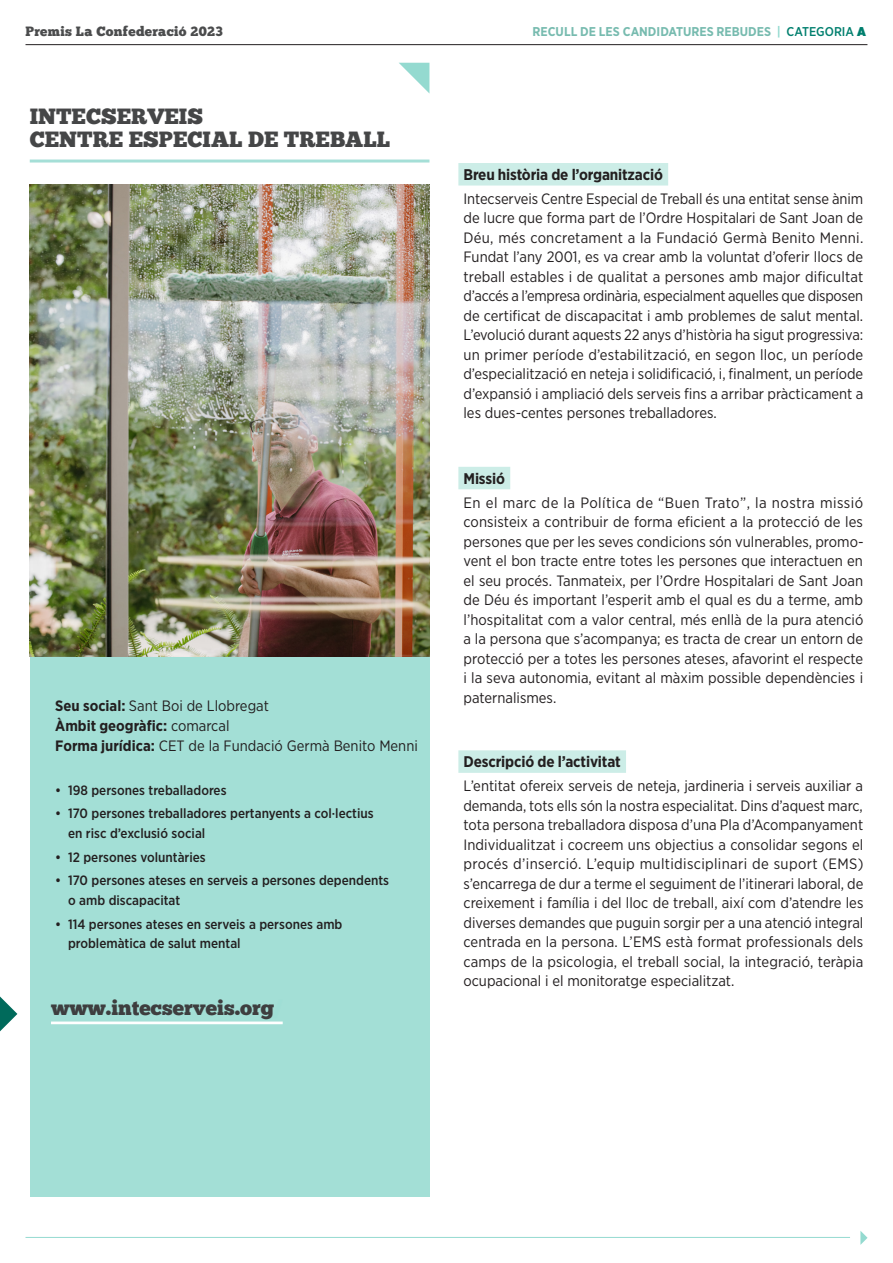
<style>
.page{position:relative;width:893px;height:1263px;background:#fff}
.page>*{position:absolute;margin:0;border:0;box-sizing:border-box;transform-origin:0 0}
._07_Entitat{font:22.05px/22.5px "Chunk Five";color:#454647}
._03_WEB{font:21px "Chunk Five";color:#3e3e3f}
._01_TITOLET_verd{font:700 15.45px "Gotham Narrow";letter-spacing:-.01em;color:#231f20}
.SEU_SOCIAL{font:15px/19.5px "Gotham Narrow";color:#231f20;text-align:justify}
.SEU_SOCIAL-2{font:700 15px "Gotham Narrow";color:#231f20}
.t1{font:500 13.5px/19.5px "Gotham Narrow";color:#231f20}
.t2{font:13.5px "Chunk Five";letter-spacing:.02em;color:#4b4c4d}
.t3{font:700 12.75px "Gotham Narrow";color:#77bbaf}
.s1{color:#94dad0}
.s2{font-weight:500;color:#007f6e}
.s3{font-weight:900;color:#007f6e}
.s4{font-weight:700}
.s5{font-weight:400}
.s6{color:#9fded5}
</style>
<div class="page">
<hr style="left:26px;top:1237px;width:824px;height:1px;background:#94dad0">
<div style="left:30px;top:636px;width:399px;height:561px;background:#a3dfd6"></div>
<svg style="left:399px;top:63px;width:30px;height:30px"></svg>
<hr style="left:26px;top:44px;width:841px;height:1px;background:#231f20">
<svg style="left:860px;top:1231px;width:7px;height:14px"></svg>
<hr style="left:30px;top:160px;width:399px;height:3px;background:#a5dfd7">
<hr style="left:51px;top:1021px;width:232px;height:3px;background:#fff">
<div style="left:458px;top:163px;width:210px;height:23px;background:#ccede7"></div>
<div style="left:458px;top:467px;width:52px;height:22px;background:#ccede7"></div>
<div style="left:458px;top:750px;width:168px;height:23px;background:#ccede7"></div>
<img style="left:30px;top:184px;width:399px;height:472px">
<svg style="left:0;top:996px;width:17px;height:35px"></svg>
<p class="t2" style="left:26px;top:24px;width:199px">Premis La Confederació 2023</p>
<p class="t3" style="left:533px;top:24px;width:335px">RECULL DE LES CANDIDATURES REBUDES <span class="s1">|</span> <span class="s2">CATEGORIA</span> <span class="s3">A</span></p>
<p class="_07_Entitat" style="left:30px;top:105px;width:362px">INTECSERVEIS<br>CENTRE ESPECIAL DE TREBALL</p>
<p class="SEU_SOCIAL" style="left:55px;top:696px;width:215px"><span class="s4">Seu social:</span> Sant Boi de Llobregat</p>
<p class="SEU_SOCIAL-2" style="left:55px;top:717px;width:176px">Àmbit geogràfic: <span class="s5">comarcal</span></p>
<p class="SEU_SOCIAL" style="left:55px;top:736px;width:364px"><span class="s4">Forma jurídica:</span> CET de la Fundació Germà Benito Menni</p>
<p class="t1" style="left:55px;top:780px;width:173px">• 198 persones treballadores</p>
<p class="t1" style="left:68px;top:804px;width:307px;text-indent:-13px">• 170 persones treballadores pertanyents a col·lectius en risc d’exclusió social</p>
<p class="t1" style="left:55px;top:847px;width:152px">• 12 persones voluntàries</p>
<p class="t1" style="left:68px;top:871px;width:323px;text-indent:-13px">• 170 persones ateses en serveis a persones dependents o amb discapacitat</p>
<p class="t1" style="left:68px;top:914px;width:276px;text-indent:-13px">• 114 persones ateses en serveis a persones amb problemàtica de salut mental</p>
<p class="_03_WEB" style="left:51px;top:995px;width:233px">www.intecserveis.org<span class="s6">/</span></p>
<p class="_01_TITOLET_verd" style="left:463px;top:165px;width:201px">Breu història de l’organització</p>
<p class="SEU_SOCIAL" style="left:463px;top:189px;width:401px">Intecserveis Centre Especial de Treball és una entitat sense ànim de lucre que forma part de l’Ordre Hospitalari de Sant Joan de Déu, més concretament a la Fundació Germà Benito Menni.<br>Fundat l’any 2001, es va crear amb la voluntat d’oferir llocs de treball estables i de qualitat a persones amb major dificultat d’accés a l’empresa ordinària, especialment aquelles que disposen de certificat de discapacitat i amb problemes de salut mental.<br>L’evolució durant aquests 22 anys d’història ha sigut progressiva: un primer període d’estabilització, en segon lloc, un període d’especialització en neteja i solidificació, i, finalment, un període d’expansió i ampliació dels serveis fins a arribar pràcticament a les dues-centes persones treballadores.</p>
<p class="_01_TITOLET_verd" style="left:463px;top:469px;width:43px">Missió</p>
<p class="SEU_SOCIAL" style="left:463px;top:492px;width:402px">En el marc de la Política de “Buen Trato”, la nostra missió consisteix a contribuir de forma eficient a la protecció de les persones que per les seves condicions són vulnerables, promo&shy;vent el bon tracte entre totes les persones que interactuen en el seu procés. Tanmateix, per l’Ordre Hospitalari de Sant Joan de Déu és important l’esperit amb el qual es du a terme, amb l’hospitalitat com a valor central, més enllà de la pura atenció a la persona que s’acompanya; es tracta de crear un entorn de protecció per a totes les persones ateses, afavorint el respecte i la seva autonomia, evitant al màxim possible dependències i paternalismes.</p>
<p class="_01_TITOLET_verd" style="left:463px;top:752px;width:159px">Descripció de l’activitat</p>
<p class="SEU_SOCIAL" style="left:463px;top:776px;width:401px">L’entitat ofereix serveis de neteja, jardineria i serveis auxiliar a demanda, tots ells són la nostra especialitat. Dins d’aquest marc, tota persona treballadora disposa d’una Pla d’Acompanyament Individualitzat i cocreem uns objectius a consolidar segons el procés d’inserció. L’equip multidisciplinari de suport (EMS) s’encarrega de dur a terme el seguiment de l’itinerari laboral, de creixement i família i del lloc de treball, així com d’atendre les diverses demandes que puguin sorgir per a una atenció integral centrada en la persona. L’EMS està format professionals dels camps de la psicologia, el treball social, la integració, teràpia ocupacional i el monitoratge especialitzat.</p>
</div>
